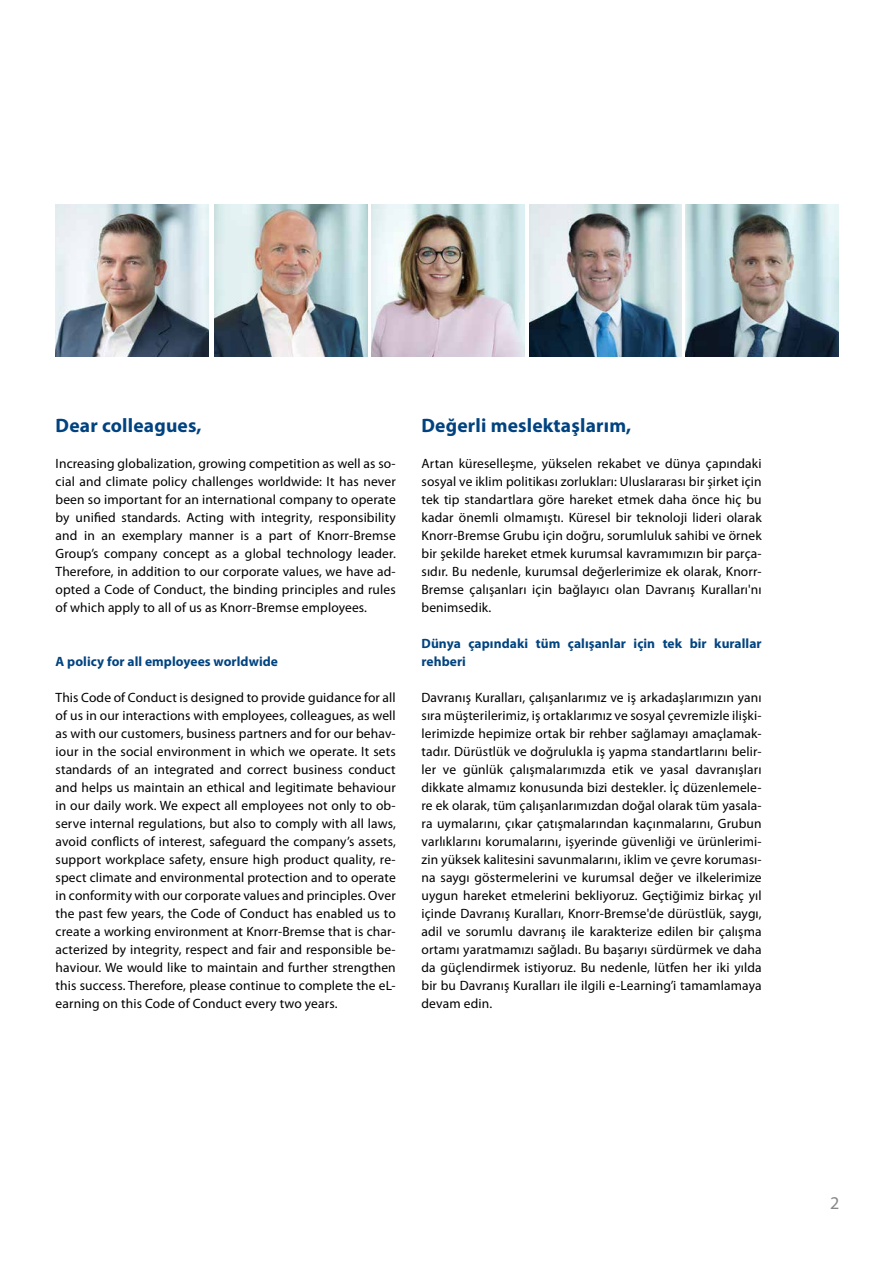
<style>
.page{position:relative;width:893px;height:1263px;background:#fff}
.page>*{position:absolute;margin:0;border:0;box-sizing:border-box;transform-origin:0 0}
.t1{font:700 19.5px "Myriad Pro";letter-spacing:.01em;color:#004380}
.t2{font:18px "Myriad Pro";color:#878787}
.t3{font:13.5px/18px "Myriad Pro";letter-spacing:.01em;color:#000;text-align:justify}
.t4{font:700 13.5px/18px "Myriad Pro";letter-spacing:.005em;color:#004380}
</style>
<div class="page">
<img style="left:215px;top:204px;width:153px;height:152px">
<img style="left:56px;top:204px;width:152px;height:152px">
<img style="left:529px;top:204px;width:152px;height:152px">
<img style="left:686px;top:204px;width:153px;height:152px">
<img style="left:372px;top:204px;width:153px;height:152px">
<h1 class="t1" style="left:56px;top:415px;width:147px">Dear colleagues,</h1>
<p class="t3" style="left:56px;top:455px;width:342px">Increasing globalization, growing competition as well as so&shy;cial and climate policy challenges worldwide: It has never been so important for an international company to operate by unified standards. Acting with integrity, responsibility and in an exemplary manner is a part of Knorr-Bremse Group’s company concept as a global technology leader.<br>Therefore, in addition to our corporate values, we have ad&shy;opted a Code of Conduct, the binding principles and rules of which apply to all of us as Knorr-Bremse employees.</p>
<p class="t4" style="left:56px;top:653px;width:224px">A policy for all employees worldwide</p>
<p class="t3" style="left:56px;top:689px;width:342px">This Code of Conduct is designed to provide guidance for all of us in our interactions with employees, colleagues, as well as with our customers, business partners and for our behav&shy;iour in the social environment in which we operate. It sets standards of an integrated and correct business conduct and helps us maintain an ethical and legitimate behaviour in our daily work. We expect all employees not only to ob&shy;serve internal regulations, but also to comply with all laws, avoid conflicts of interest, safeguard the company’s assets, support workplace safety, ensure high product quality, re&shy;spect climate and environmental protection and to operate in conformity with our corporate values and principles. Over the past few years, the Code of Conduct has enabled us to create a working environment at Knorr-Bremse that is char&shy;acterized by integrity, respect and fair and responsible be&shy;haviour. We would like to maintain and further strengthen this success. Therefore, please continue to complete the eL&shy;earning on this Code of Conduct every two years.</p>
<h1 class="t1" style="left:421px;top:415px;width:211px">Değerli meslektaşlarım,</h1>
<p class="t3" style="left:421px;top:455px;width:342px">Artan küreselleşme, yükselen rekabet ve dünya çapındaki sosyal ve iklim politikası zorlukları: Uluslararası bir şirket için tek tip standartlara göre hareket etmek daha önce hiç bu kadar önemli olmamıştı. Küresel bir teknoloji lideri olarak Knorr-Bremse Grubu için doğru, sorumluluk sahibi ve örnek bir şekilde hareket etmek kurumsal kavramımızın bir parça&shy;sıdır. Bu nedenle, kurumsal değerlerimize ek olarak, Knorr-Bremse çalışanları için bağlayıcı olan Davranış Kuralları'nı benimsedik.</p>
<p class="t4" style="left:421px;top:635px;width:342px">Dünya çapındaki tüm çalışanlar için tek bir kurallar rehberi</p>
<p class="t3" style="left:421px;top:689px;width:342px">Davranış Kuralları, çalışanlarımız ve iş arkadaşlarımızın yanı sıra müşterilerimiz, iş ortaklarımız ve sosyal çevremizle ilişki&shy;lerimizde hepimize ortak bir rehber sağlamayı amaçlamak&shy;tadır. Dürüstlük ve doğrulukla iş yapma standartlarını belir&shy;ler ve günlük çalışmalarımızda etik ve yasal davranışları dikkate almamız konusunda bizi destekler. İç düzenlemele&shy;re ek olarak, tüm çalışanlarımızdan doğal olarak tüm yasala&shy;ra uymalarını, çıkar çatışmalarından kaçınmalarını, Grubun varlıklarını korumalarını, işyerinde güvenliği ve ürünlerimi&shy;zin yüksek kalitesini savunmalarını, iklim ve çevre koruması&shy;na saygı göstermelerini ve kurumsal değer ve ilkelerimize uygun hareket etmelerini bekliyoruz. Geçtiğimiz birkaç yıl içinde Davranış Kuralları, Knorr-Bremse'de dürüstlük, saygı, adil ve sorumlu davranış ile karakterize edilen bir çalışma ortamı yaratmamızı sağladı. Bu başarıyı sürdürmek ve daha da güçlendirmek istiyoruz. Bu nedenle, lütfen her iki yılda bir bu Davranış Kuralları ile ilgili e-Learning’i tamamlamaya devam edin.</p>
<h2 class="t2" style="left:830px;top:1193px;width:11px">2</h2>
</div>
